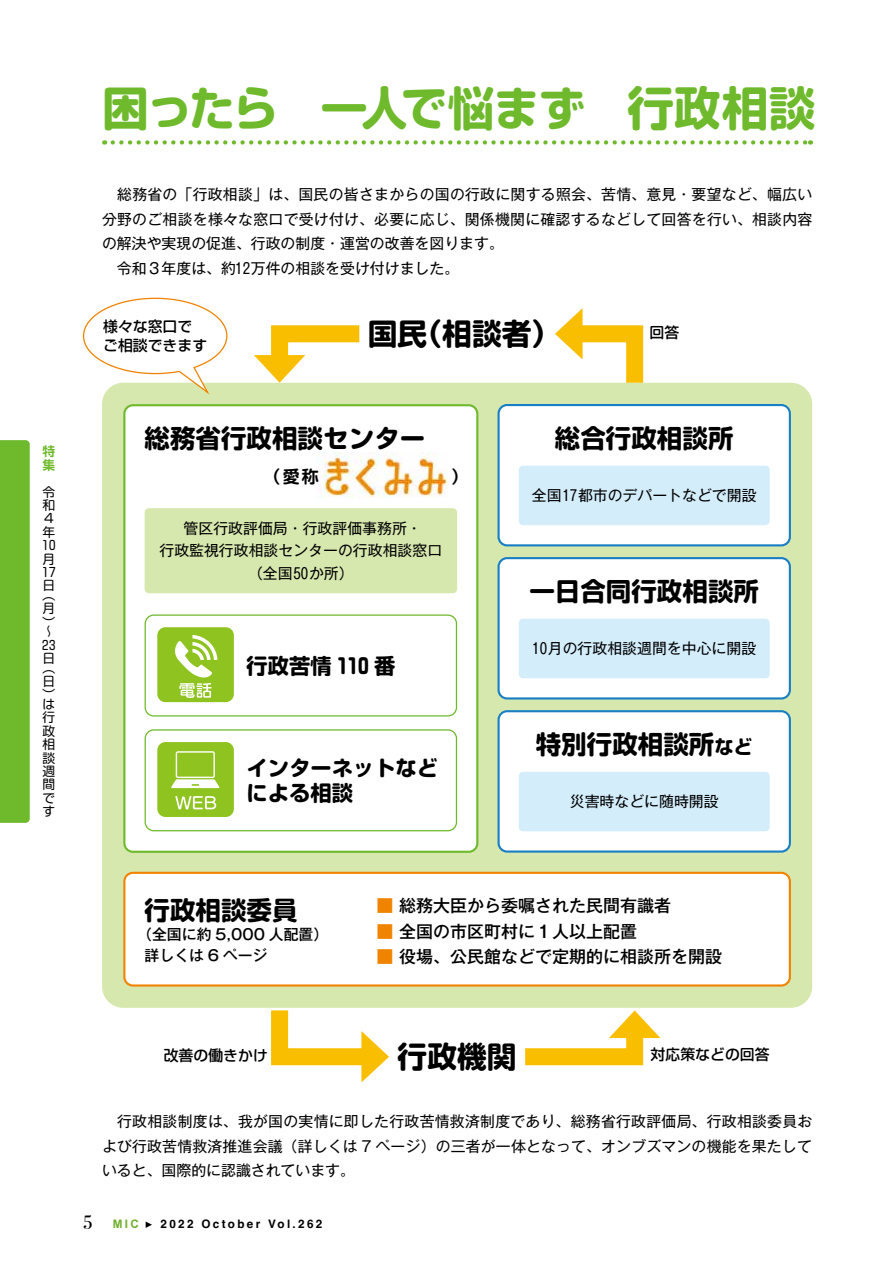
<style>
.page{position:relative;width:893px;height:1263px;background:#fff}
.page>*{position:absolute;margin:0;border:0;box-sizing:border-box;transform-origin:0 0}
.t1{font:700 46.8px "Soft Go Std";letter-spacing:-.035em;color:#6fba2c}
.t2{font:700 29.7px "Soft Go Std";color:#000}
.t3{font:700 25.5px "Soft Go Std";color:#000}
.t4{font:700 21.3px/25.5px "Soft Go Std";color:#000}
.t5{font:19.2px "Bodoni Svty Two ITCTT";color:#000}
.t6{font:500 16.95px "Gothic MB101 Pro";color:#000}
.t7{font:700 16.95px "Soft Go Std De";color:#000}
.t8{font:14.85px/24.5px "Gothic MB101 Pro";color:#000}
.t9{font:500 14.85px "Soft Go Std";color:#000}
.t10{font:500 14.85px/21.3px "Gothic MB101 Pro";color:#000}
.t11{font:12.75px/13.4px "Soft Go Std";color:#000}
.t12{font:700 12.75px/13.4px "Soft Go Std De";color:#6fba2c}
.t13{font:700 11.7px "Helvetica";letter-spacing:.2em;color:#000}
.t14{font:700 11.7px "Arial";color:#72af2d}
.s1{font-size:19.2px}
.s2{color:#f08300}
</style>
<div class="page">
<div style="left:102px;top:383px;width:710px;height:625px;background:#d7e8af;border-radius:21px"></div>
<div style="left:124px;top:873px;width:666px;height:112px;background:#fff;border-radius:9px"></div>
<div style="left:123px;top:872px;width:668px;height:114px;border:2px solid #f08300;border-radius:9px"></div>
<div style="left:124px;top:405px;width:353px;height:447px;background:#fff;border-radius:9px"></div>
<div style="left:123px;top:404px;width:355px;height:449px;border:2px solid #6fba2c;border-radius:9px"></div>
<div style="left:499px;top:405px;width:291px;height:140px;background:#fff;border-radius:9px"></div>
<div style="left:497px;top:404px;width:294px;height:142px;border:2px solid #187fc4;border-radius:9px"></div>
<div style="left:499px;top:558px;width:291px;height:140px;background:#fff;border-radius:9px"></div>
<div style="left:497px;top:557px;width:294px;height:142px;border:2px solid #187fc4;border-radius:9px"></div>
<div style="left:499px;top:711px;width:291px;height:140px;background:#fff;border-radius:9px"></div>
<div style="left:497px;top:710px;width:294px;height:143px;border:2px solid #187fc4;border-radius:9px"></div>
<div style="left:145px;top:729px;width:312px;height:102px;border:1px solid #6fba2c;border-radius:9px"></div>
<div style="left:145px;top:614px;width:312px;height:102px;border:1px solid #6fba2c;border-radius:9px"></div>
<div style="left:0;top:440px;width:30px;height:383px;background:#6fba2c"></div>
<div style="left:145px;top:508px;width:312px;height:85px;background:#d7e8af;border-radius:4px"></div>
<div style="left:519px;top:466px;width:251px;height:59px;background:#d3edfb;border-radius:4px"></div>
<div style="left:519px;top:619px;width:251px;height:59px;background:#d3edfb;border-radius:4px"></div>
<div style="left:519px;top:772px;width:251px;height:59px;background:#d3edfb;border-radius:4px"></div>
<svg style="left:82px;top:297px;width:146px;height:100px"></svg>
<svg style="left:146px;top:1221px;width:6px;height:7px"></svg>
<svg style="left:113px;top:140px;width:698px;height:5px"></svg>
<svg style="left:254px;top:325px;width:122px;height:58px"></svg>
<svg style="left:555px;top:308px;width:97px;height:75px"></svg>
<svg style="left:263px;top:1007px;width:126px;height:75px"></svg>
<svg style="left:525px;top:1010px;width:135px;height:56px"></svg>
<img style="left:316px;top:452px;width:132px;height:46px">
<div style="left:157px;top:627px;width:77px;height:75px;background:#8fc31f;border-radius:8px"></div>
<svg style="left:175px;top:635px;width:42px;height:63px"></svg>
<div style="left:157px;top:742px;width:77px;height:75px;background:#8fc31f;border-radius:8px"></div>
<svg style="left:175px;top:796px;width:41px;height:13px"></svg>
<svg style="left:171px;top:751px;width:49px;height:37px"></svg>
<p class="t12" style="left:43px;top:444px;width:14px">特集</p>
<p class="t11" style="left:43px;top:484px;width:14px">令和</p>
<p class="t11" style="left:42px;top:511px;width:15px">4年<br>10月</p>
<p class="t11" style="left:42px;top:564px;width:15px">17</p>
<p class="t11" style="left:43px;top:578px;width:12px">日</p>
<p class="t11" style="left:43px;top:587px;width:14px">（</p>
<p class="t11" style="left:43px;top:601px;width:12px">月</p>
<p class="t11" style="left:43px;top:614px;width:14px">(</p>
<p class="t11" style="left:43px;top:624px;width:9px">~</p>
<p class="t11" style="left:42px;top:637px;width:15px">23</p>
<p class="t11" style="left:43px;top:650px;width:12px">日</p>
<p class="t11" style="left:43px;top:660px;width:14px">（</p>
<p class="t11" style="left:43px;top:673px;width:12px">日</p>
<p class="t11" style="left:43px;top:687px;width:14px">）</p>
<p class="t11" style="left:43px;top:696px;width:14px;text-align:justify">は行政相談週間です</p>
<h1 class="t1" style="left:102px;top:75px;width:715px">困ったら　一人で悩まず　行政相談</h1>
<p class="t8" style="left:102px;top:180px;width:712px">　総務省の「行政相談」は、国民の皆さまからの国の行政に関する照会、苦情、意見・要望など、幅広い分野のご相談を様々な窓口で受け付け、必要に応じ、関係機関に確認するなどして回答を行い、相談内容の解決や実現の促進、行政の制度・運営の改善を図ります。<br>　令和３年度は、約12万件の相談を受け付けました。</p>
<h2 class="t2" style="left:412px;top:313px;width:150px">（相談者）</h2>
<p class="t9" style="left:103px;top:316px;width:91px">様々な窓口で</p>
<p class="t9" style="left:649px;top:322px;width:31px">回答</p>
<h2 class="t2" style="left:368px;top:313px;width:61px">国民</h2>
<p class="t9" style="left:103px;top:335px;width:106px">ご相談できます</p>
<h3 class="t3" style="left:145px;top:420px;width:282px">総務省行政相談センター</h3>
<p class="t7" style="left:264px;top:464px;width:57px">（愛称</p>
<p class="t7" style="left:451px;top:464px;width:19px">(</p>
<p class="t8" style="left:159px;top:515px;width:284px;line-height:22.4px;text-align:center">管区行政評価局・行政評価事務所・<br>行政監視行政相談センターの行政相談窓口（全国50か所(</p>
<h3 class="t4" style="left:247px;top:651px;width:150px">行政苦情 110 番</h3>
<h3 class="t4" style="left:247px;top:753px;width:193px">インターネットなどによる相談</h3>
<h3 class="t3" style="left:555px;top:420px;width:180px">総合行政相談所</h3>
<p class="t8" style="left:532px;top:481px;width:226px">全国17都市のデパートなどで開設</p>
<h3 class="t3" style="left:529px;top:573px;width:231px">一日合同行政相談所</h3>
<p class="t8" style="left:532px;top:634px;width:225px">10月の行政相談週間を中心に開設</p>
<h3 class="t3" style="left:536px;top:726px;width:218px">特別行政相談所<span class="s1">など</span></h3>
<p class="t8" style="left:570px;top:787px;width:150px">災害時などに随時開設</p>
<h3 class="t3" style="left:145px;top:892px;width:155px">行政相談委員</h3>
<p class="t10" style="left:145px;top:922px;width:185px;text-indent:-7px">（全国に約 5,000 人配置(詳しくは 6 ページ</p>
<p class="t6" style="left:376px;top:892px;width:296px"><span class="s2">■</span> 総務大臣から委嘱された民間有識者</p>
<p class="t6" style="left:376px;top:917px;width:262px"><span class="s2">■</span> 全国の市区町村に１人以上配置</p>
<p class="t6" style="left:376px;top:943px;width:347px"><span class="s2">■</span> 役場、公民館などで定期的に相談所を開設</p>
<p class="t9" style="left:164px;top:1045px;width:106px">改善の働きかけ</p>
<h2 class="t2" style="left:398px;top:1035px;width:121px">行政機関</h2>
<p class="t9" style="left:651px;top:1043px;width:121px">対応策などの回答</p>
<p class="t8" style="left:102px;top:1107px;width:712px;text-align:justify">　行政相談制度は、我が国の実情に即した行政苦情救済制度であり、総務省行政評価局、行政相談委員および行政苦情救済推進会議（詳しくは 7 ページ）の三者が一体となって、オンブズマンの機能を果たしていると、国際的に認識されています。</p>
<p class="t5" style="left:83px;top:1207px;width:12px">5</p>
<p class="t14" style="left:113px;top:1218px;width:28px">MIC</p>
<p class="t13" style="left:161px;top:1217px;width:35px">2022</p>
<p class="t13" style="left:201px;top:1217px;width:60px">October</p>
<p class="t13" style="left:268px;top:1217px;width:56px">Vol.262</p>
</div>
